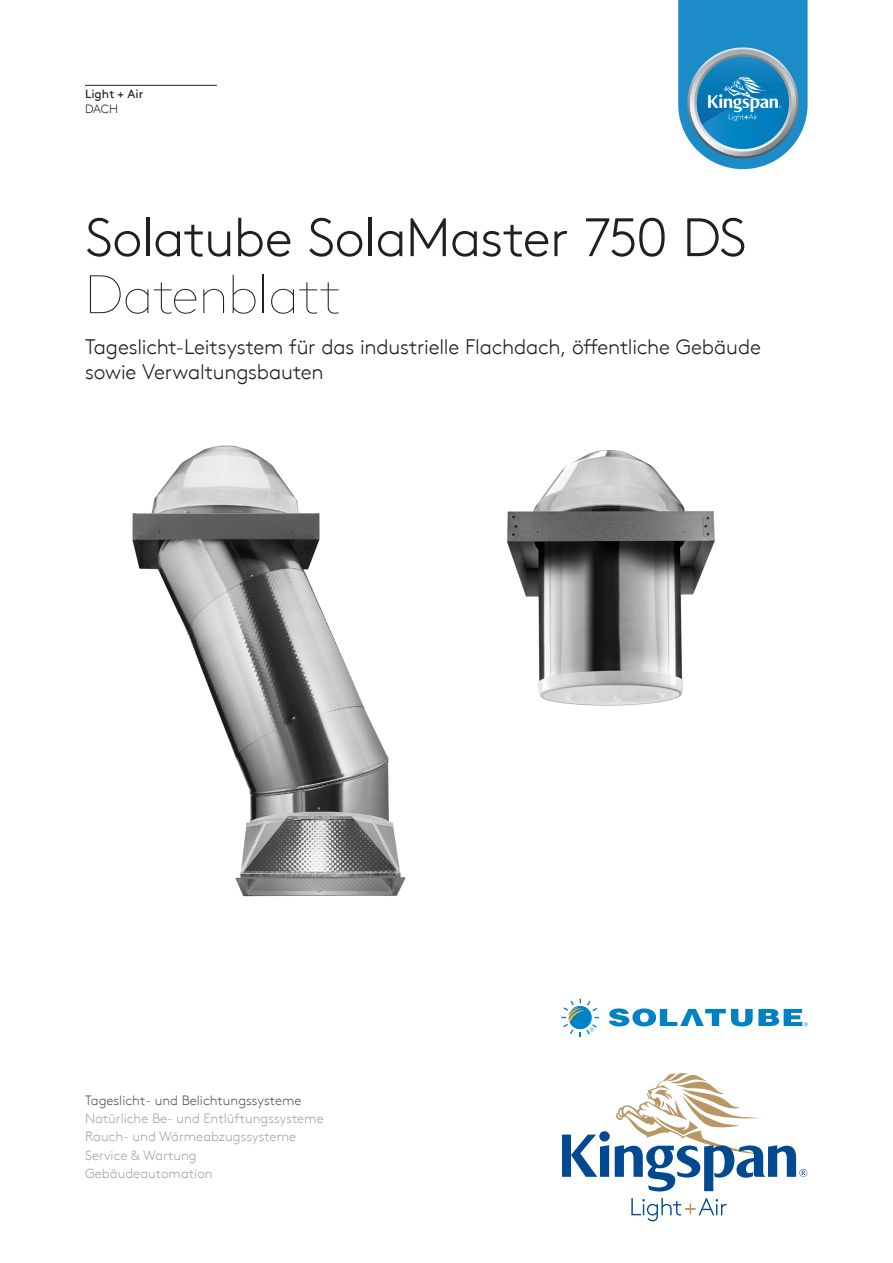
<style>
.page{position:relative;width:893px;height:1263px;background:#fff}
.page>*{position:absolute;margin:0;border:0;box-sizing:border-box;transform-origin:0 0}
.t1{font:300 54px "Kingspan Brown TT";letter-spacing:-.015em;color:#231f20}
.t2{font:100 54px "Kingspan Brown TT";letter-spacing:-.015em;color:#231f20}
.t3{font:300 21px/25.2px "Kingspan Brown TT";letter-spacing:-.01em;color:#231f20}
.t4{font:300 13.5px/18.3px "Kingspan Brown TT";color:#a8a6a8}
.t5{font:300 13.5px "Kingspan Brown TT";color:#59585b}
.t6{font:12px "Kingspan Brown TT";letter-spacing:.005em;color:#231f20}
.t7{font:300 12px "Kingspan Brown TT";color:#231f20}
</style>
<div class="page">
<hr style="left:85px;top:85px;width:132px;height:1px;background:#231f20">
<svg style="left:678px;top:0;width:130px;height:169px;background:#439ac7"></svg>
<svg style="left:631px;top:1198px;width:96px;height:23px"></svg>
<svg style="left:562px;top:1073px;width:245px;height:118px"></svg>
<img style="left:507px;top:450px;width:208px;height:256px">
<img style="left:132px;top:445px;width:274px;height:452px">
<svg style="left:561px;top:999px;width:38px;height:37px"></svg>
<svg style="left:609px;top:1008px;width:199px;height:18px"></svg>
<p class="t6" style="left:85px;top:85px;width:60px">Light + Air</p>
<p class="t7" style="left:85px;top:100px;width:35px">DACH</p>
<h1 class="t1" style="left:85px;top:198px;width:663px">Solatube SolaMaster 750 DS</h1>
<h1 class="t2" style="left:85px;top:255px;width:256px">Datenblatt</h1>
<h2 class="t3" style="left:85px;top:332px;width:677px">Tageslicht-Leitsystem für das industrielle Flachdach, öffentliche Gebäude sowie Verwaltungsbauten</h2>
<p class="t5" style="left:85px;top:1090px;width:218px">Tageslicht- und Belichtungssysteme</p>
<p class="t4" style="left:85px;top:1108px;width:240px">Natürliche Be- und Entlüftungssysteme<br>Rauch- und Wärmeabzugssysteme<br>Service &amp; Wartung<br>Gebäudeautomation</p>
</div>
